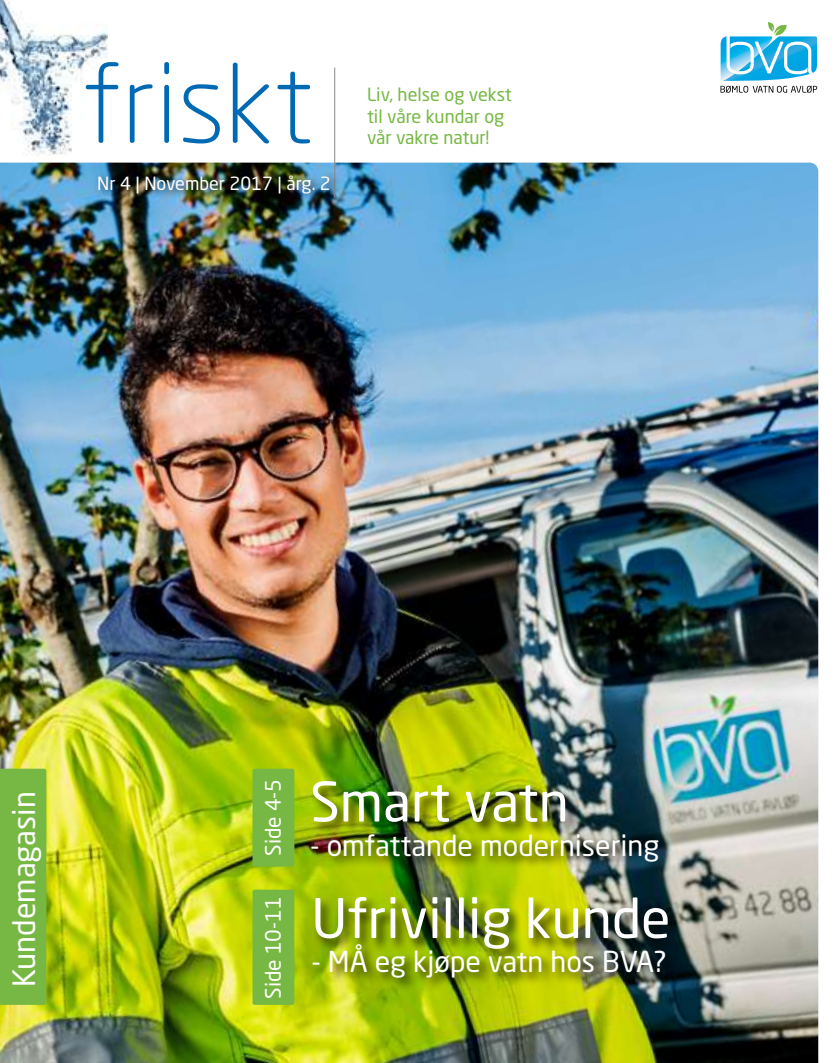
<style>
.page{position:relative;width:834px;height:1063px;background:#fff}
.page>*{position:absolute;margin:0;border:0;box-sizing:border-box;transform-origin:0 0}
.t1{font:54px "Neo Sans Std";color:#fff}
.t2{font:30.45px "Neo Sans Std";color:#fff}
.t3{font:28.5px "Neo Sans Std";color:#fff}
.t4{font:21px "Neo Sans Std";color:#fff}
.t5{font:18px/21.6px "Neo Sans Std";color:#76b843}
.t6{font:18px "Neo Sans Std";color:#fff}
</style>
<div class="page">
<img style="left:0;top:0;width:107px;height:156px">
<img style="left:0;top:163px;width:818px;height:900px">
<hr style="left:334px;top:68px;width:1px;height:130px;background:#878787">
<div style="left:94px;top:170px;width:247px;height:34px;background:#000;opacity:.75"></div>
<svg style="left:720px;top:22px;width:97px;height:71px"></svg>
<svg style="left:86px;top:62px;width:224px;height:82px"></svg>
<div style="left:0;top:769px;width:46px;height:236px;background:#76b843"></div>
<div style="left:309px;top:780px;width:362px;height:95px;background:#000;opacity:.75"></div>
<div style="left:252px;top:769px;width:42px;height:98px;background:#76b843;border-radius:2px"></div>
<div style="left:311px;top:895px;width:370px;height:96px;background:#000;opacity:.75"></div>
<div style="left:252px;top:890px;width:42px;height:115px;background:#76b843;border-radius:2px"></div>
<p class="t6" style="left:97px;top:172px;width:235px">Nr 4 | November 2017 | årg. 2</p>
<p class="t5" style="left:367px;top:83px;width:146px">Liv, helse og vekst til våre kundar og vår vakre natur!</p>
<h2 class="t2" style="left:5px;top:987px;width:197px;rotate:-90deg">Kundemagasin</h2>
<p class="t4" style="left:260px;top:856px;width:79px;rotate:-90deg">Side 4-5</p>
<p class="t4" style="left:260px;top:999px;width:104px;rotate:-90deg">Side 10-11</p>
<h1 class="t1" style="left:310px;top:769px;width:260px">Smart vatn</h1>
<h3 class="t3" style="left:310px;top:828px;width:351px">- omfattande modernisering</h3>
<h1 class="t1" style="left:311px;top:885px;width:360px">Ufrivillig kunde</h1>
<h3 class="t3" style="left:311px;top:944px;width:357px">- MÅ eg kjøpe vatn hos BVA?</h3>
</div>
